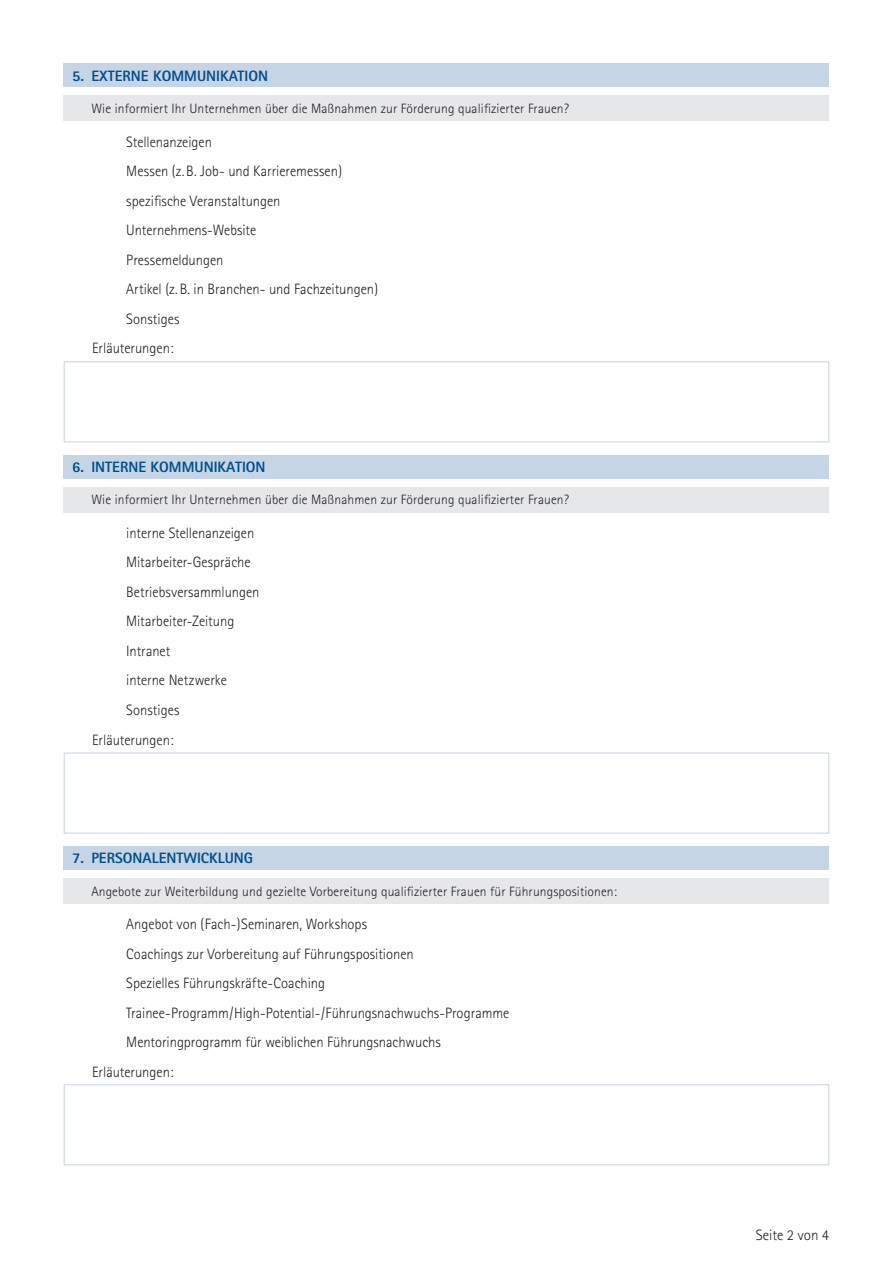
<style>
.page{position:relative;width:893px;height:1263px;background:#fff}
.page>*{position:absolute;margin:0;border:0;box-sizing:border-box;transform-origin:0 0}
.t1{font:300 15px "Rotis Sans Serif";color:#231f20}
.t2{font:800 15px "Rotis Sans Serif";color:#004f8c}
.t3{font:300 13.5px "Rotis Sans Serif";letter-spacing:.01em;color:#231f20}
</style>
<div class="page">
<div style="left:64px;top:64px;width:765px;height:23px;background:#c5d5e5"></div>
<div style="left:64px;top:96px;width:765px;height:25px;background:#e6e7e9"></div>
<div style="left:64px;top:361px;width:765px;height:81px;border:1px solid #c5d5e5"></div>
<div style="left:64px;top:455px;width:765px;height:23px;background:#c5d5e5"></div>
<div style="left:64px;top:846px;width:765px;height:24px;background:#c5d5e5"></div>
<div style="left:64px;top:487px;width:765px;height:25px;background:#e6e7e9"></div>
<div style="left:64px;top:878px;width:765px;height:26px;background:#e6e7e9"></div>
<div style="left:64px;top:753px;width:765px;height:80px;border:1px solid #c5d5e5"></div>
<div style="left:64px;top:1084px;width:765px;height:81px;border:1px solid #c5d5e5"></div>
<p class="t2" style="left:72px;top:66px;width:197px">5. EXTERNE KOMMUNIKATION</p>
<p class="t3" style="left:91px;top:101px;width:479px">Wie informiert Ihr Unternehmen über die Maßnahmen zur Förderung qualifizierter Frauen?</p>
<p class="t1" style="left:126px;top:133px;width:87px">Stellenanzeigen</p>
<p class="t1" style="left:126px;top:163px;width:217px">Messen (z.B. Job- und Karrieremessen)</p>
<p class="t1" style="left:126px;top:192px;width:156px">spezifische Veranstaltungen</p>
<p class="t1" style="left:126px;top:222px;width:132px">Unternehmens-Website</p>
<p class="t1" style="left:126px;top:251px;width:99px">Pressemeldungen</p>
<p class="t1" style="left:126px;top:281px;width:253px">Artikel (z.B. in Branchen- und Fachzeitungen)</p>
<p class="t1" style="left:126px;top:310px;width:55px">Sonstiges</p>
<p class="t1" style="left:92px;top:340px;width:83px">Erläuterungen:</p>
<p class="t2" style="left:72px;top:457px;width:195px">6. INTERNE KOMMUNIKATION</p>
<p class="t3" style="left:91px;top:492px;width:479px">Wie informiert Ihr Unternehmen über die Maßnahmen zur Förderung qualifizierter Frauen?</p>
<p class="t1" style="left:126px;top:524px;width:130px">interne Stellenanzeigen</p>
<p class="t1" style="left:126px;top:554px;width:126px">Mitarbeiter-Gespräche</p>
<p class="t1" style="left:126px;top:583px;width:135px">Betriebsversammlungen</p>
<p class="t1" style="left:126px;top:613px;width:110px">Mitarbeiter-Zeitung</p>
<p class="t1" style="left:126px;top:642px;width:46px">Intranet</p>
<p class="t1" style="left:126px;top:672px;width:102px">interne Netzwerke</p>
<p class="t1" style="left:126px;top:701px;width:55px">Sonstiges</p>
<p class="t1" style="left:92px;top:731px;width:83px">Erläuterungen:</p>
<p class="t2" style="left:72px;top:848px;width:182px">7. PERSONALENTWICKLUNG</p>
<p class="t3" style="left:91px;top:883px;width:527px">Angebote zur Weiterbildung und gezielte Vorbereitung qualifizierter Frauen für Führungspositionen:</p>
<p class="t1" style="left:126px;top:915px;width:242px">Angebot von (Fach-)Seminaren, Workshops</p>
<p class="t1" style="left:126px;top:945px;width:289px">Coachings zur Vorbereitung auf Führungspositionen</p>
<p class="t1" style="left:126px;top:974px;width:200px">Spezielles Führungskräfte-Coaching</p>
<p class="t1" style="left:126px;top:1004px;width:385px">Trainee-Programm/High-Potential-/Führungsnachwuchs-Programme</p>
<p class="t1" style="left:126px;top:1033px;width:316px">Mentoringprogramm für weiblichen Führungsnachwuchs</p>
<p class="t1" style="left:92px;top:1063px;width:83px">Erläuterungen:</p>
<p class="t1" style="left:756px;top:1227px;width:75px">Seite 2 von 4</p>
</div>
